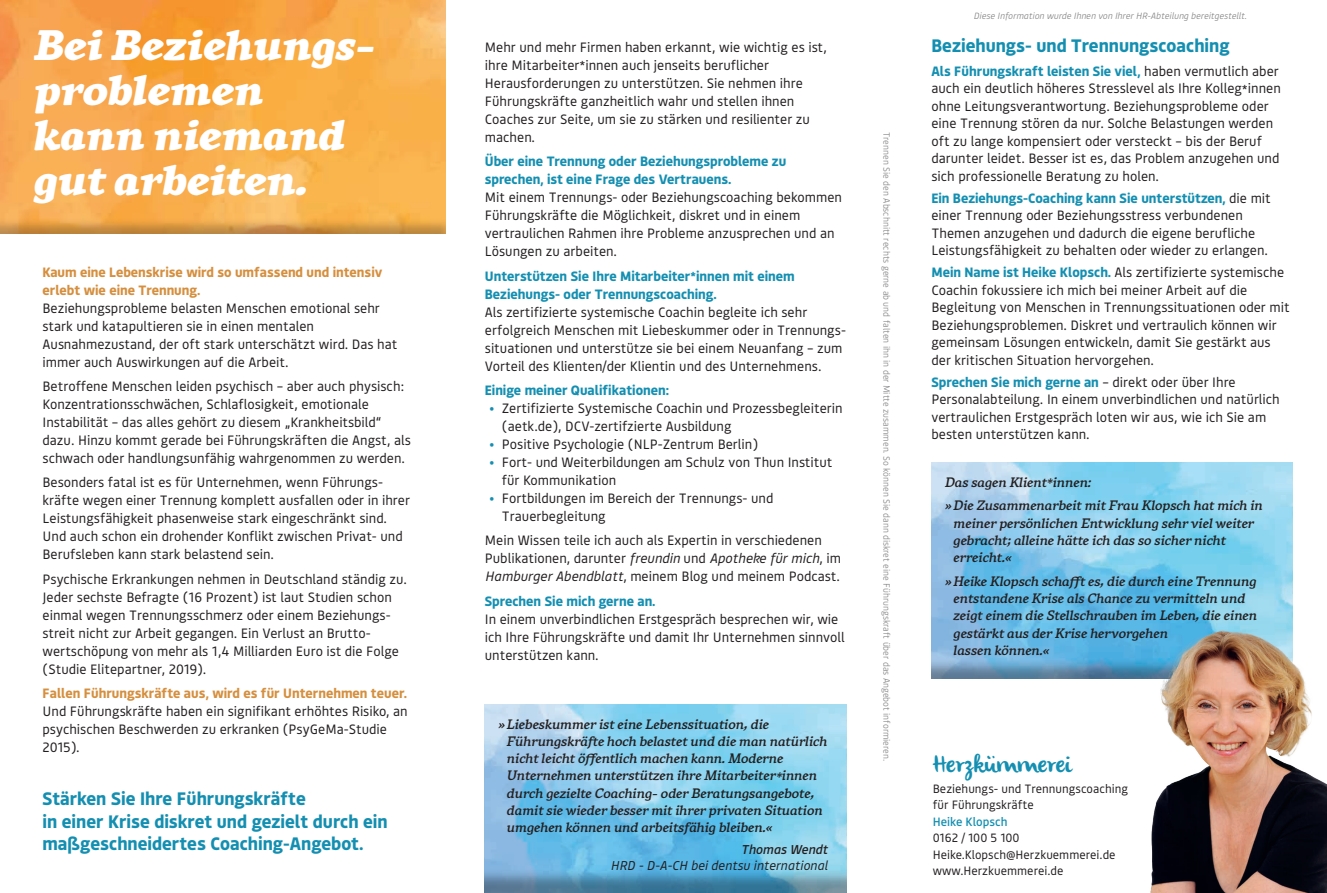
<style>
.page{position:relative;width:1327px;height:893px;background:#fff}
.page>*{position:absolute;margin:0;border:0;box-sizing:border-box;transform-origin:0 0}
.t1{font:italic 900 42px/45px "Rival";color:#fff}
.t2{font:24px "olivier";color:#148fb1}
.t3{font:700 18px/22.5px "Bould";color:#148fb1}
.t4{font:13.5px/18px "Bould";color:#231f20}
.t5{font:italic 500 13.5px/17.2px "Rival";color:#231f20}
.t6{font:700 13.5px/18px "Bould";color:#148fb1}
.t7{font:700 13.5px/18px "Bould";color:#d58f3e}
.t8{font:italic 12.75px "Bould";color:#231f20}
.t9{font:italic 500 12.75px "Bould";color:#231f20}
.t10{font:12px/16.5px "Bould";color:#231f20}
.t11{font:500 12px "Bould";color:#148fb1}
.t12{font:300 9px "Bould";color:#828285}
.t13{font:italic 300 9px "Bould";color:#828285}
.s1{color:#148fb1}
.s2{font-style:italic}
.s3{font-weight:700;color:#148fb1}
</style>
<div class="page">
<img style="left:0;top:0;width:446px;height:218px">
<div style="left:0;top:218px;width:455px;height:675px;background:#231f20;opacity:.3"></div>
<div style="left:0;top:235px;width:446px;height:658px;background:#fff"></div>
<div style="left:446px;top:0;width:447px;height:893px;background:#fff"></div>
<div style="left:446px;top:702px;width:430px;height:191px;background:#231f20;opacity:.4"></div>
<div style="left:446px;top:693px;width:37px;height:200px;background:#fff"></div>
<div style="left:847px;top:693px;width:30px;height:200px;background:#fff"></div>
<div style="left:892px;top:460px;width:431px;height:219px;background:#231f20;opacity:.4"></div>
<div style="left:893px;top:451px;width:37px;height:241px;background:#fff"></div>
<div style="left:1293px;top:451px;width:30px;height:241px;background:#fff"></div>
<img style="left:1129px;top:620px;width:198px;height:273px">
<h1 class="t1" style="left:34px;top:19px;width:339px">Bei Beziehungs&shy;problemen kann niemand gut arbeiten.</h1>
<p class="t7" style="left:43px;top:262px;width:341px">Kaum eine Lebenskrise wird so umfassend und intensiv erlebt wie eine Trennung.</p>
<p class="t4" style="left:43px;top:298px;width:356px">Beziehungsprobleme belasten Menschen emotional sehr stark und katapultieren sie in einen mentalen Ausnahmezustand, der oft stark unterschätzt wird. Das hat immer auch Auswirkungen auf die Arbeit.</p>
<p class="t4" style="left:43px;top:377px;width:370px">Betroffene Menschen leiden psychisch – aber auch physisch:<br>Konzentrationsschwächen, Schlaflosigkeit, emotionale Instabilität – das alles gehört zu diesem „Krankheitsbild“ dazu. Hinzu kommt gerade bei Führungskräften die Angst, als schwach oder handlungsunfähig wahrgenommen zu werden.</p>
<p class="t4" style="left:43px;top:473px;width:369px">Besonders fatal ist es für Unternehmen, wenn Führungs&shy;kräfte wegen einer Trennung komplett ausfallen oder in ihrer Leistungsfähigkeit phasenweise stark eingeschränkt sind.<br>Und auch schon ein drohender Konflikt zwischen Privat- und Berufsleben kann stark belastend sein.</p>
<p class="t4" style="left:43px;top:569px;width:366px">Psychische Erkrankungen nehmen in Deutschland ständig zu.<br>Jeder sechste Befragte (16 Prozent) ist laut Studien schon einmal wegen Trennungsschmerz oder einem Beziehungs&shy;streit nicht zur Arbeit gegangen. Ein Verlust an Brutto&shy;wertschöpung von mehr als 1,4 Milliarden Euro ist die Folge (Studie Elitepartner, 2019).</p>
<p class="t7" style="left:43px;top:683px;width:366px">Fallen Führungskräfte aus, wird es für Unternehmen teuer.</p>
<p class="t4" style="left:43px;top:702px;width:366px">Und Führungskräfte haben ein signifikant erhöhtes Risiko, an psychischen Beschwerden zu erkranken (PsyGeMa-Studie<br>2015).</p>
<h3 class="t3" style="left:43px;top:787px;width:347px">Stärken Sie Ihre Führungskräfte<br>in einer Krise diskret und gezielt durch ein maßgeschneidertes Coaching-Angebot.</h3>
<p class="t4" style="left:485px;top:38px;width:343px">Mehr und mehr Firmen haben erkannt, wie wichtig es ist, ihre Mitarbeiter*innen auch jenseits beruflicher Herausforderungen zu unterstützen. Sie nehmen ihre Führungskräfte ganzheitlich wahr und stellen ihnen Coaches zur Seite, um sie zu stärken und resilienter zu machen.</p>
<p class="t6" style="left:485px;top:152px;width:303px">Über eine Trennung oder Beziehungsprobleme zu sprechen, ist eine Frage des Vertrauens.</p>
<p class="t4" style="left:485px;top:188px;width:359px">Mit einem Trennungs- oder Beziehungscoaching bekommen Führungskräfte die Möglichkeit, diskret und in einem vertraulichen Rahmen ihre Probleme anzusprechen und an Lösungen zu arbeiten.</p>
<p class="t6" style="left:485px;top:266px;width:311px">Unterstützen Sie Ihre Mitarbeiter*innen mit einem<br>Beziehungs- oder Trennungscoaching.</p>
<p class="t4" style="left:485px;top:302px;width:361px">Als zertifizierte systemische Coachin begleite ich sehr erfolgreich Menschen mit Liebeskummer oder in Trennungs&shy;situationen und unterstütze sie bei einem Neuanfang – zum Vorteil des Klienten/der Klientin und des Unternehmens.</p>
<p class="t6" style="left:485px;top:380px;width:186px">Einige meiner Qualifikationen:</p>
<p class="t4" style="left:502px;top:399px;width:342px;text-indent:-13px"><span class="s1">•</span> Zertifizierte Systemische Coachin und Prozessbegleiterin (aetk.de), DCV-zertifzierte Ausbildung</p>
<p class="t4" style="left:489px;top:435px;width:271px"><span class="s1">•</span> Positive Psychologie (NLP-Zentrum Berlin)</p>
<p class="t4" style="left:502px;top:453px;width:332px;text-indent:-13px"><span class="s1">•</span> Fort- und Weiterbildungen am Schulz von Thun Institut für Kommunikation</p>
<p class="t4" style="left:502px;top:489px;width:273px;text-indent:-13px"><span class="s1">•</span> Fortbildungen im Bereich der Trennungs- und<br>Trauerbegleitung</p>
<p class="t4" style="left:485px;top:531px;width:358px">Mein Wissen teile ich auch als Expertin in verschiedenen<br>Publikationen, darunter <span class="s2">freundin</span> und <span class="s2">Apotheke für mich</span>, im<br><span class="s2">Hamburger Abendblatt</span>, meinem Blog und meinem Podcast.</p>
<p class="t6" style="left:485px;top:591px;width:172px">Sprechen Sie mich gerne an.</p>
<p class="t4" style="left:485px;top:609px;width:361px">In einem unverbindlichen Erstgespräch besprechen wir, wie ich Ihre Führungskräfte und damit Ihr Unternehmen sinnvoll unterstützen kann.</p>
<p class="t5" style="left:507px;top:715px;width:322px;text-indent:-9px">»Liebeskummer ist eine Lebenssituation, die Führungskräfte hoch belastet und die man natürlich nicht leicht öffentlich machen kann. Moderne Unternehmen unterstützen ihre Mitarbeiter*innen durch gezielte Coaching- oder Beratungsangebote, damit sie wieder besser mit ihrer privaten Situation umgehen können und arbeitsfähig bleiben.«</p>
<p class="t9" style="left:741px;top:841px;width:88px">Thomas Wendt</p>
<p class="t8" style="left:610px;top:857px;width:218px">HRD - D-A-CH bei dentsu international</p>
<p class="t12" style="left:893px;top:132px;width:631px;rotate:90deg">Trennen Sie den Abschnitt rechts gerne ab und falten ihn in der Mitte zusammen. So können Sie dann diskret eine Führungskraft über das Angebot informieren.</p>
<p class="t13" style="left:973px;top:10px;width:275px">Diese Information wurde Ihnen von Ihrer HR-Abteilung bereitgestellt.</p>
<h3 class="t3" style="left:931px;top:33px;width:300px">Beziehungs- und Trennungscoaching</h3>
<p class="t4" style="left:931px;top:61px;width:351px;line-height:17.5px"><span class="s3">Als Führungskraft leisten Sie viel,</span> haben vermutlich aber auch ein deutlich höheres Stresslevel als Ihre Kolleg*innen ohne Leitungsverantwortung. Beziehungsprobleme oder eine Trennung stören da nur. Solche Belastungen werden oft zu lange kompensiert oder versteckt – bis der Beruf darunter leidet. Besser ist es, das Problem anzugehen und sich professionelle Beratung zu holen.</p>
<p class="t4" style="left:931px;top:189px;width:341px;line-height:17.5px"><span class="s3">Ein Beziehungs-Coaching kann Sie unterstützen,</span> die mit einer Trennung oder Beziehungsstress verbundenen Themen anzugehen und dadurch die eigene berufliche Leistungsfähigkeit zu behalten oder wieder zu erlangen.</p>
<p class="t4" style="left:931px;top:263px;width:360px;line-height:17.5px"><span class="s3">Mein Name ist Heike Klopsch.</span> Als zertifizierte systemische Coachin fokussiere ich mich bei meiner Arbeit auf die Begleitung von Menschen in Trennungssituationen oder mit Beziehungsproblemen. Diskret und vertraulich können wir gemeinsam Lösungen entwickeln, damit Sie gestärkt aus der kritischen Situation hervorgehen.</p>
<p class="t4" style="left:931px;top:373px;width:350px;line-height:17.5px"><span class="s3">Sprechen Sie mich gerne an</span> – direkt oder über Ihre Personalabteilung. In einem unverbindlichen und natürlich vertraulichen Erstgespräch loten wir aus, wie ich Sie am besten unterstützen kann.</p>
<p class="t5" style="left:945px;top:470px;width:319px;line-height:23.7px">Das sagen Klient*innen:<br>»Die Zusammenarbeit mit Frau Klopsch hat mich in</p>
<p class="t5" style="left:953px;top:514px;width:302px">meiner persönlichen Entwicklung sehr viel weiter gebracht; alleine hätte ich das so sicher nicht erreicht.«</p>
<p class="t5" style="left:953px;top:572px;width:305px;text-indent:-9px">»Heike Klopsch schafft es, die durch eine Trennung entstandene Krise als Chance zu vermitteln und zeigt einem die Stellschrauben im Leben, die einen gestärkt aus der Krise hervorgehen<br>lassen können.«</p>
<h2 class="t2" style="left:933px;top:750px;width:140px">Herzkümmerei</h2>
<p class="t10" style="left:933px;top:780px;width:197px">Beziehungs- und Trennungscoaching für Führungskräfte</p>
<p class="t11" style="left:933px;top:813px;width:76px">Heike Klopsch</p>
<p class="t10" style="left:933px;top:829px;width:184px">0162 / 100 5 100<br>Heike.Klopsch@Herzkuemmerei.de www.Herzkuemmerei.de</p>
</div>
